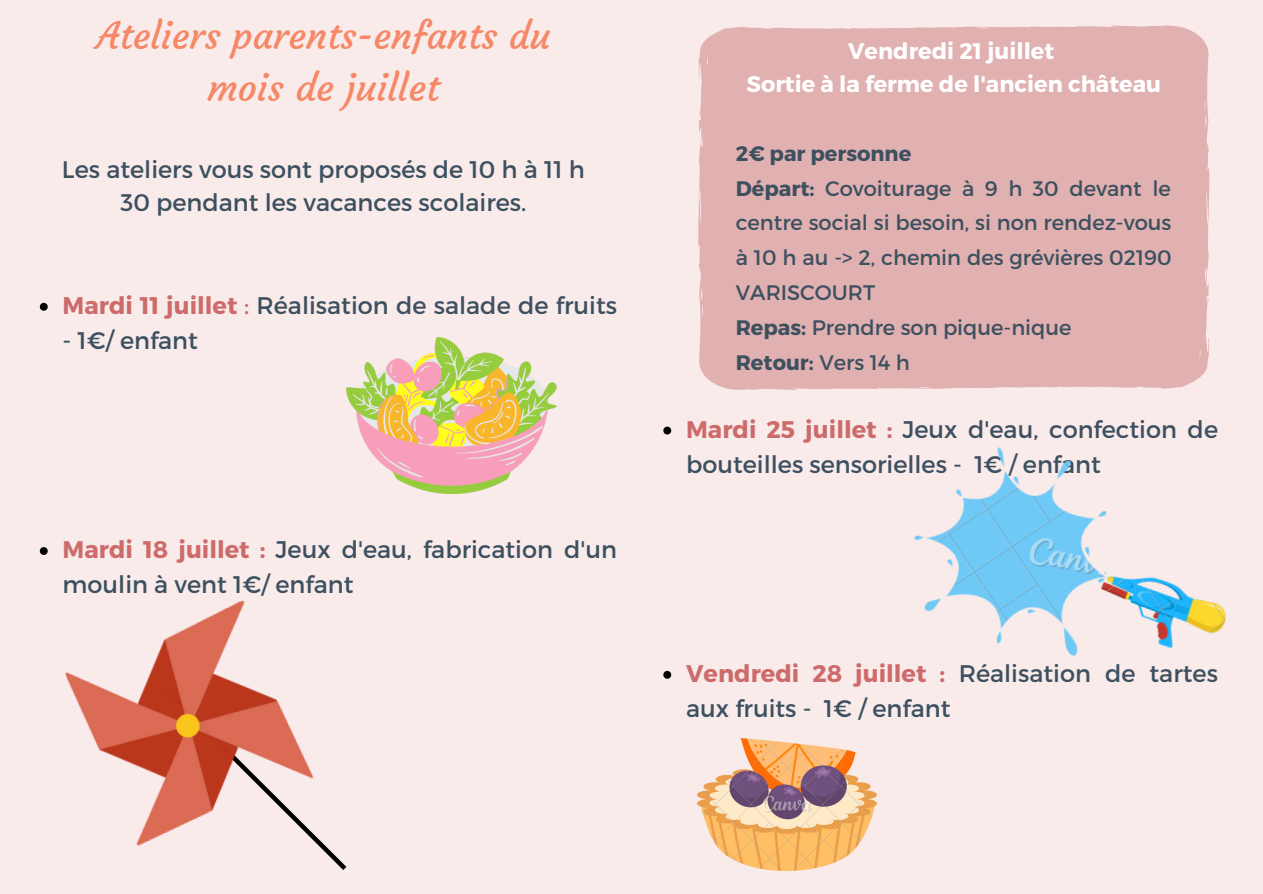
<style>
.page{position:relative;width:1263px;height:894px;background:#fff}
.page>*{position:absolute;margin:0;border:0;box-sizing:border-box;transform-origin:0 0}
.t1{font:37.5px/51.8px "Courgette";color:#f58866;text-align:center}
.t2{font:24px/34.8px "Montserrat";color:#3c5060}
.t3{font:700 22.5px "Montserrat";color:#fff}
.t4{font:21px/34.8px "Montserrat";color:#3c5060;text-align:justify}
.t5{font:700 21px "Montserrat";color:#3c5060}
.s1{font-weight:700;color:#cd6b6b}
.s2{color:#cd6b6b}
.s3{font-weight:700}
.s4{font-weight:400}
</style>
<div class="page">
<div style="left:0;top:0;width:1263px;height:893px;background:#faebeb"></div>
<div style="left:698px;top:25px;width:512px;height:365px;background:#e1b0b0"></div>
<img style="left:346px;top:337px;width:210px;height:156px">
<svg style="left:663px;top:426px;width:8px;height:8px"></svg>
<svg style="left:663px;top:670px;width:8px;height:8px"></svg>
<img style="left:914px;top:447px;width:312px;height:209px">
<img style="left:697px;top:738px;width:179px;height:131px">
<svg style="left:40px;top:303px;width:8px;height:7px"></svg>
<svg style="left:40px;top:547px;width:8px;height:8px"></svg>
<svg style="left:320px;top:840px;width:27px;height:30px"></svg>
<img style="left:65px;top:600px;width:255px;height:247px">
<p class="t1" style="left:96px;top:10px;width:456px">Ateliers parents-enfants du mois de juillet</p>
<p class="t2" style="left:62px;top:152px;width:524px;line-height:32.5px;text-align:center">Les ateliers vous sont proposés de 10 h à 11 h<br>30 pendant les vacances scolaires.</p>
<p class="t2" style="left:63px;top:287px;width:556px"><span class="s1">Mardi 11 juillet</span> <span class="s2">:</span> Réalisation de salade de fruits</p>
<p class="t2" style="left:63px;top:322px;width:137px">- 1€/ enfant</p>
<p class="t2" style="left:63px;top:531px;width:556px"><span class="s1">Mardi 18 juillet :</span> Jeux d'eau, fabrication d'un moulin à vent 1€/ enfant</p>
<p class="t3" style="left:848px;top:37px;width:207px">Vendredi 21 juillet</p>
<p class="t3" style="left:747px;top:69px;width:416px">Sortie à la ferme de l'ancien château</p>
<p class="t5" style="left:736px;top:139px;width:177px">2€ par personne</p>
<p class="t4" style="left:736px;top:170px;width:437px"><span class="s3">Départ:</span> Covoiturage à 9 h 30 devant le centre social si besoin, si non rendez-vous à 10 h au -&gt; 2, chemin des grévières 02190<br>VARISCOURT</p>
<p class="t4" style="left:736px;top:309px;width:337px"><span class="s3">Repas:</span> Prendre son pique-nique</p>
<p class="t5" style="left:736px;top:349px;width:176px">Retour: <span class="s4">Vers 14 h</span></p>
<p class="t2" style="left:686px;top:410px;width:533px"><span class="s1">Mardi 25 juillet :</span> Jeux d'eau, confection de bouteilles sensorielles - 1€ / enfant</p>
<p class="t2" style="left:686px;top:654px;width:533px"><span class="s1">Vendredi 28 juillet :</span> Réalisation de tartes aux fruits - 1€ / enfant</p>
</div>
